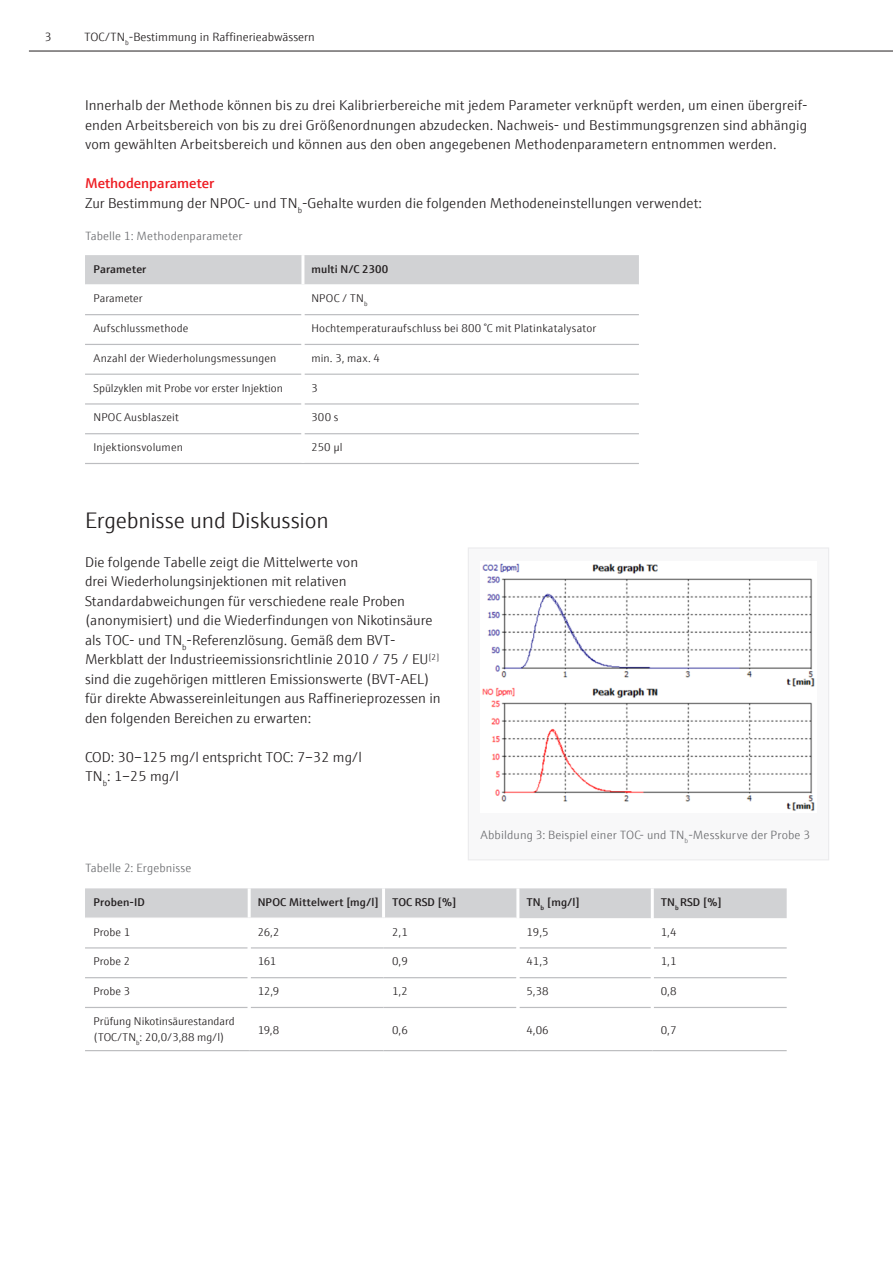
<style>
.page{position:relative;width:893px;height:1263px;background:#fff}
.page>*{position:absolute;margin:0;border:0;box-sizing:border-box;transform-origin:0 0}
.H2_15pt_schwarz{font:300 22.5px "E+H Sans";letter-spacing:-.01em;color:#231f20}
.Fließtext{font:300 14.25px/19.5px "E+H Sans";color:#231f20}
.Innenseiten_Bildunterschrift_8_pt_grau{font:300 14.25px/19.5px "E+H Sans";letter-spacing:.005em;color:#231f20;text-align:justify}
.Innenseiten_Fließtext_9_5_pt_schwarz{font:300 14.25px "E+H Sans";color:#231f20}
.Innenseiten_Bildunterschrift_8_pt_grau-2{font:600 14.25px "E+H Sans";color:#ee1d23}
.Innenseiten_Bildunterschrift_8_pt_grau-3{font:300 12px "E+H Sans";letter-spacing:.01em;color:#6c6d70}
.t1{font:300 12px "E+H Sans";color:#231f20}
.Tabelle_Fliesstext_7_5pt_schwarz{font:300 11.25px/16.5px "E+H Sans";letter-spacing:.005em;color:#231f20}
.Tabelle_Subheadline_7_5pt_Demi_schwarz{font:600 11.25px "E+H Sans";letter-spacing:.01em;color:#231f20}
</style>
<div class="page">
<hr style="left:29px;top:51px;width:864px;height:1px;background:#231f20">
<div style="left:85px;top:255px;width:554px;height:29px;background:#d1d2d4"></div>
<hr style="left:85px;top:314px;width:216px;height:1px;background:#bcbdc0">
<hr style="left:304px;top:314px;width:335px;height:1px;background:#bcbdc0">
<hr style="left:85px;top:344px;width:216px;height:1px;background:#bcbdc0">
<hr style="left:304px;top:344px;width:335px;height:1px;background:#bcbdc0">
<hr style="left:85px;top:403px;width:216px;height:2px;background:#bcbdc0">
<hr style="left:304px;top:403px;width:335px;height:2px;background:#bcbdc0">
<hr style="left:85px;top:433px;width:216px;height:1px;background:#bcbdc0">
<hr style="left:304px;top:433px;width:335px;height:1px;background:#bcbdc0">
<hr style="left:85px;top:463px;width:218px;height:1px;background:#bcbdc0">
<hr style="left:303px;top:463px;width:336px;height:1px;background:#bcbdc0">
<hr style="left:301px;top:255px;width:3px;height:29px;background:#fff">
<hr style="left:85px;top:374px;width:216px;height:1px;background:#bcbdc0">
<hr style="left:304px;top:374px;width:335px;height:1px;background:#bcbdc0">
<div style="left:85px;top:888px;width:702px;height:30px;background:#d1d2d4"></div>
<hr style="left:85px;top:947px;width:163px;height:1px;background:#bcbdc0">
<hr style="left:251px;top:947px;width:133px;height:1px;background:#bcbdc0">
<hr style="left:384px;top:947px;width:132px;height:1px;background:#bcbdc0">
<hr style="left:519px;top:947px;width:132px;height:1px;background:#bcbdc0">
<hr style="left:654px;top:947px;width:133px;height:1px;background:#bcbdc0">
<hr style="left:85px;top:977px;width:163px;height:1px;background:#bcbdc0">
<hr style="left:251px;top:977px;width:133px;height:1px;background:#bcbdc0">
<hr style="left:384px;top:977px;width:132px;height:1px;background:#bcbdc0">
<hr style="left:519px;top:977px;width:132px;height:1px;background:#bcbdc0">
<hr style="left:654px;top:977px;width:133px;height:1px;background:#bcbdc0">
<hr style="left:85px;top:1050px;width:164px;height:1px;background:#bcbdc0">
<hr style="left:249px;top:1050px;width:135px;height:1px;background:#bcbdc0">
<hr style="left:384px;top:1050px;width:134px;height:1px;background:#bcbdc0">
<hr style="left:518px;top:1050px;width:134px;height:1px;background:#bcbdc0">
<hr style="left:652px;top:1050px;width:135px;height:1px;background:#bcbdc0">
<hr style="left:85px;top:917px;width:164px;height:2px;background:#fff">
<hr style="left:85px;top:1007px;width:163px;height:1px;background:#bcbdc0">
<hr style="left:251px;top:1007px;width:133px;height:1px;background:#bcbdc0">
<hr style="left:384px;top:1007px;width:132px;height:1px;background:#bcbdc0">
<hr style="left:519px;top:1007px;width:132px;height:1px;background:#bcbdc0">
<hr style="left:654px;top:1007px;width:133px;height:1px;background:#bcbdc0">
<hr style="left:249px;top:917px;width:135px;height:2px;background:#fff">
<hr style="left:384px;top:917px;width:132px;height:2px;background:#fff">
<hr style="left:248px;top:888px;width:3px;height:29px;background:#fff">
<hr style="left:382px;top:888px;width:3px;height:29px;background:#fff">
<hr style="left:516px;top:888px;width:3px;height:30px;background:#fff">
<hr style="left:651px;top:888px;width:3px;height:30px;background:#fff">
<div style="left:468px;top:547px;width:361px;height:313px;background:#f8f8f9;border:1px solid #ebebed"></div>
<img style="left:482px;top:563px;width:333px;height:248px">
<p class="t1" style="left:45px;top:29px;width:8px">3</p>
<p class="t1" style="left:84px;top:29px;width:232px">TOC/TN<sub>b</sub>-Bestimmung in Raffinerieabwässern</p>
<p class="Innenseiten_Bildunterschrift_8_pt_grau" style="left:85px;top:95px;width:724px">Innerhalb der Methode können bis zu drei Kalibrierbereiche mit jedem Parameter verknüpft werden, um einen übergreif&shy;enden Arbeitsbereich von bis zu drei Größenordnungen abzudecken. Nachweis- und Bestimmungsgrenzen sind abhängig vom gewählten Arbeitsbereich und können aus den oben angegebenen Methodenparametern entnommen werden.</p>
<p class="Innenseiten_Bildunterschrift_8_pt_grau-2" style="left:85px;top:172px;width:131px">Methodenparameter</p>
<p class="Innenseiten_Fließtext_9_5_pt_schwarz" style="left:85px;top:192px;width:618px">Zur Bestimmung der NPOC- und TN<sub>b</sub>-Gehalte wurden die folgenden Methodeneinstellungen verwendet:</p>
<p class="Innenseiten_Bildunterschrift_8_pt_grau-3" style="left:85px;top:227px;width:159px">Tabelle 1: Methodenparameter</p>
<p class="Tabelle_Subheadline_7_5pt_Demi_schwarz" style="left:94px;top:260px;width:54px">Parameter</p>
<p class="Tabelle_Subheadline_7_5pt_Demi_schwarz" style="left:311px;top:260px;width:78px">multi N/C 2300</p>
<p class="Tabelle_Fliesstext_7_5pt_schwarz" style="left:94px;top:289px;width:51px">Parameter</p>
<p class="Tabelle_Fliesstext_7_5pt_schwarz" style="left:311px;top:289px;width:58px">NPOC / TN<sub>b</sub></p>
<p class="Tabelle_Fliesstext_7_5pt_schwarz" style="left:94px;top:319px;width:96px">Aufschlussmethode</p>
<p class="Tabelle_Fliesstext_7_5pt_schwarz" style="left:311px;top:319px;width:286px">Hochtemperaturaufschluss bei 800 °C mit Platinkatalysator</p>
<p class="Tabelle_Fliesstext_7_5pt_schwarz" style="left:94px;top:349px;width:184px">Anzahl der Wiederholungsmessungen</p>
<p class="Tabelle_Fliesstext_7_5pt_schwarz" style="left:311px;top:349px;width:70px">min. 3, max. 4</p>
<p class="Tabelle_Fliesstext_7_5pt_schwarz" style="left:94px;top:379px;width:191px">Spülzyklen mit Probe vor erster Injektion</p>
<p class="Tabelle_Fliesstext_7_5pt_schwarz" style="left:311px;top:379px;width:8px">3</p>
<p class="Tabelle_Fliesstext_7_5pt_schwarz" style="left:94px;top:409px;width:87px">NPOC Ausblaszeit</p>
<p class="Tabelle_Fliesstext_7_5pt_schwarz" style="left:311px;top:409px;width:28px">300 s</p>
<p class="Tabelle_Fliesstext_7_5pt_schwarz" style="left:94px;top:438px;width:91px">Injektionsvolumen</p>
<p class="Tabelle_Fliesstext_7_5pt_schwarz" style="left:311px;top:438px;width:33px">250 µl</p>
<p class="H2_15pt_schwarz" style="left:85px;top:504px;width:245px">Ergebnisse und Diskussion</p>
<p class="Fließtext" style="left:85px;top:551px;width:357px">Die folgende Tabelle zeigt die Mittelwerte von<br>drei Wiederholungsinjektionen mit relativen Standardabweichungen für verschiedene reale Proben (anonymisiert) und die Wiederfindungen von Nikotinsäure als TOC- und TN<sub>b</sub>-Referenzlösung. Gemäß dem BVT-Merkblatt der Industrieemissionsrichtlinie 2010 / 75 / EU<sup>[2] </sup>sind die zugehörigen mittleren Emissionswerte (BVT-AEL) für direkte Abwassereinleitungen aus Raffinerieprozessen in den folgenden Bereichen zu erwarten:</p>
<p class="Fließtext" style="left:85px;top:746px;width:278px">COD: 30–125 mg/l entspricht TOC: 7–32 mg/l</p>
<p class="Innenseiten_Fließtext_9_5_pt_schwarz" style="left:85px;top:766px;width:95px">TN<sub>b</sub>: 1–25 mg/l</p>
<p class="Innenseiten_Bildunterschrift_8_pt_grau-3" style="left:85px;top:859px;width:108px">Tabelle 2: Ergebnisse</p>
<p class="Innenseiten_Bildunterschrift_8_pt_grau-3" style="left:480px;top:826px;width:331px">Abbildung 3: Beispiel einer TOC- und TN<sub>b</sub>-Messkurve der Probe 3</p>
<p class="Tabelle_Subheadline_7_5pt_Demi_schwarz" style="left:94px;top:893px;width:53px">Proben-ID</p>
<p class="Tabelle_Subheadline_7_5pt_Demi_schwarz" style="left:258px;top:893px;width:123px">NPOC Mittelwert [mg/l]</p>
<p class="Tabelle_Subheadline_7_5pt_Demi_schwarz" style="left:392px;top:893px;width:66px">TOC RSD [%]</p>
<p class="Tabelle_Subheadline_7_5pt_Demi_schwarz" style="left:526px;top:893px;width:55px">TN<sub>b</sub> [mg/l]</p>
<p class="Tabelle_Subheadline_7_5pt_Demi_schwarz" style="left:661px;top:893px;width:63px">TN<sub>b</sub> RSD [%]</p>
<p class="Tabelle_Fliesstext_7_5pt_schwarz" style="left:94px;top:923px;width:38px">Probe 1</p>
<p class="Tabelle_Fliesstext_7_5pt_schwarz" style="left:258px;top:923px;width:24px">26,2</p>
<p class="Tabelle_Fliesstext_7_5pt_schwarz" style="left:392px;top:923px;width:17px">2,1</p>
<p class="Tabelle_Fliesstext_7_5pt_schwarz" style="left:526px;top:923px;width:24px">19,5</p>
<p class="Tabelle_Fliesstext_7_5pt_schwarz" style="left:661px;top:923px;width:17px">1,4</p>
<p class="Tabelle_Fliesstext_7_5pt_schwarz" style="left:94px;top:952px;width:38px">Probe 2</p>
<p class="Tabelle_Fliesstext_7_5pt_schwarz" style="left:258px;top:952px;width:20px">161</p>
<p class="Tabelle_Fliesstext_7_5pt_schwarz" style="left:392px;top:952px;width:17px">0,9</p>
<p class="Tabelle_Fliesstext_7_5pt_schwarz" style="left:526px;top:952px;width:24px">41,3</p>
<p class="Tabelle_Fliesstext_7_5pt_schwarz" style="left:661px;top:952px;width:17px">1,1</p>
<p class="Tabelle_Fliesstext_7_5pt_schwarz" style="left:94px;top:982px;width:38px">Probe 3</p>
<p class="Tabelle_Fliesstext_7_5pt_schwarz" style="left:258px;top:982px;width:23px">12,9</p>
<p class="Tabelle_Fliesstext_7_5pt_schwarz" style="left:392px;top:982px;width:17px">1,2</p>
<p class="Tabelle_Fliesstext_7_5pt_schwarz" style="left:526px;top:982px;width:24px">5,38</p>
<p class="Tabelle_Fliesstext_7_5pt_schwarz" style="left:661px;top:982px;width:17px">0,8</p>
<p class="Tabelle_Fliesstext_7_5pt_schwarz" style="left:94px;top:1012px;width:143px">Prüfung Nikotinsäurestandard (TOC/TN<sub>b</sub>: 20,0/3,88 mg/l)</p>
<p class="Tabelle_Fliesstext_7_5pt_schwarz" style="left:258px;top:1021px;width:23px">19,8</p>
<p class="Tabelle_Fliesstext_7_5pt_schwarz" style="left:392px;top:1021px;width:17px">0,6</p>
<p class="Tabelle_Fliesstext_7_5pt_schwarz" style="left:526px;top:1021px;width:24px">4,06</p>
<p class="Tabelle_Fliesstext_7_5pt_schwarz" style="left:661px;top:1021px;width:17px">0,7</p>
</div>
